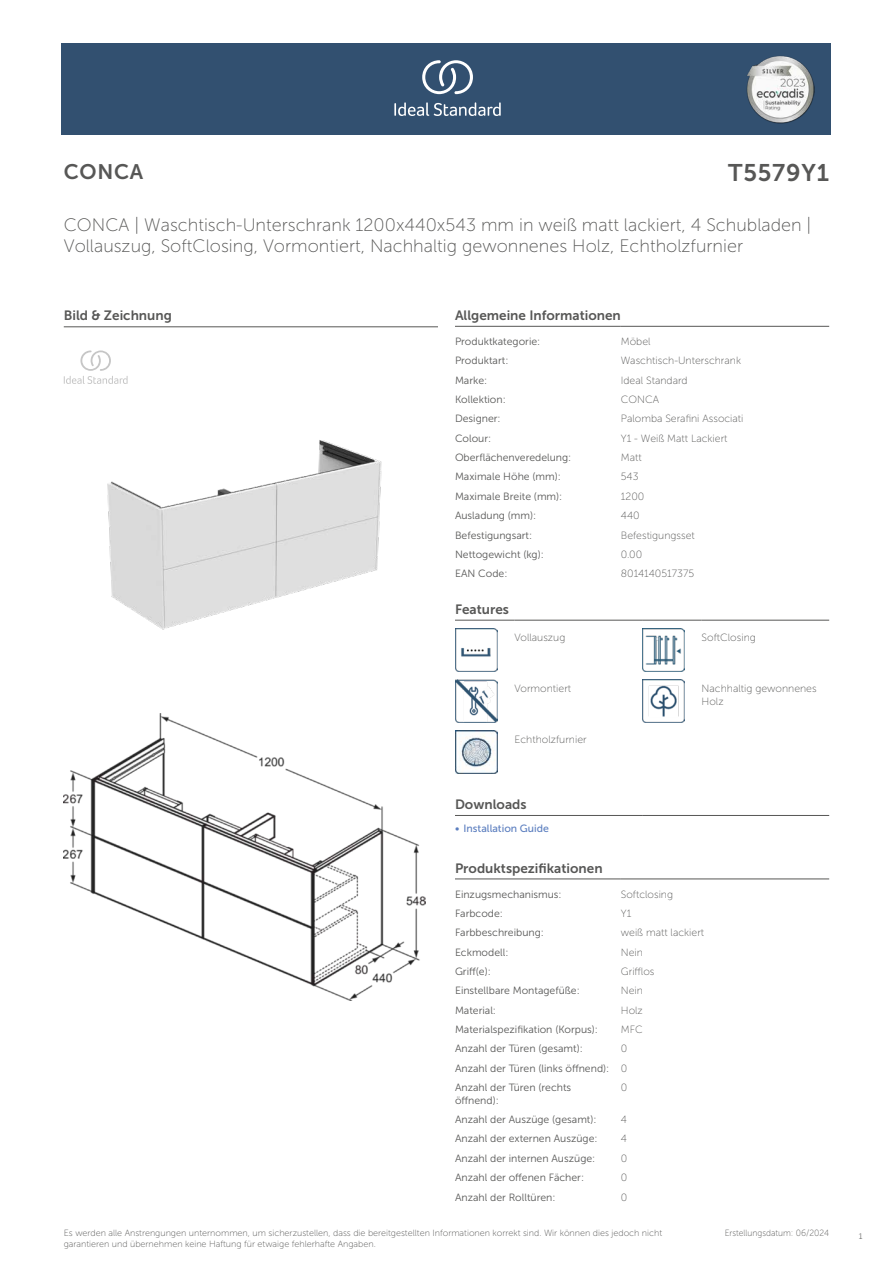
<style>
.page{position:relative;width:893px;height:1263px;background:#fff}
.page>*{position:absolute;margin:0;border:0;box-sizing:border-box;transform-origin:0 0}
.t1{font:24px "Museo Sans 700";letter-spacing:.035em;color:#575756}
.t2{font:21px "Museo Sans 700";letter-spacing:.035em;color:#575756}
.t3{font:18px/21.6px "Museo Sans 100";color:#575756}
.t4{font:13.5px "Museo Sans 700";color:#575756}
.t5{font:10.5px/19.4px "Museo Sans 300";color:#575756}
.t6{font:10.5px/12.6px "Museo Sans 100";color:#575756}
.t7{font:10.5px "Museo Sans 500";color:#5b7ebf}
.t8{font:9px/10.8px "Museo Sans 100";color:#575756}
.t9{font:9px "Museo Sans 100";color:#575756;scale:.95 1}
.t10{font:300 9px "Calibri";color:#575756;scale:.95 1}
.s1{font-family:"Museo Sans 100"}
</style>
<div class="page">
<div style="left:62px;top:43px;width:769px;height:91px;background:#325070"></div>
<hr style="left:455px;top:326px;width:166px;height:1px;background:#575756">
<hr style="left:621px;top:326px;width:208px;height:1px;background:#575756">
<hr style="left:455px;top:620px;width:59px;height:1px;background:#575756">
<hr style="left:514px;top:620px;width:128px;height:1px;background:#575756">
<hr style="left:642px;top:620px;width:60px;height:1px;background:#575756">
<hr style="left:702px;top:620px;width:127px;height:1px;background:#575756">
<img style="left:455px;top:629px;width:42px;height:42px">
<img style="left:642px;top:629px;width:43px;height:42px">
<img style="left:455px;top:680px;width:42px;height:42px">
<img style="left:642px;top:680px;width:43px;height:42px">
<img style="left:455px;top:731px;width:42px;height:42px">
<hr style="left:455px;top:815px;width:187px;height:1px;background:#575756">
<hr style="left:642px;top:815px;width:187px;height:1px;background:#575756">
<hr style="left:455px;top:879px;width:166px;height:1px;background:#575756">
<hr style="left:621px;top:879px;width:208px;height:1px;background:#575756">
<img style="left:64px;top:714px;width:361px;height:287px">
<hr style="left:64px;top:327px;width:374px;height:1px;background:#575756">
<svg style="left:64px;top:350px;width:64px;height:34px"></svg>
<img style="left:107px;top:440px;width:275px;height:190px">
<svg style="left:394px;top:102px;width:107px;height:14px"></svg>
<svg style="left:422px;top:60px;width:51px;height:34px"></svg>
<img style="left:746px;top:56px;width:68px;height:67px">
<h2 class="t2" style="left:64px;top:160px;width:81px">CONCA</h2>
<h1 class="t1" style="left:728px;top:160px;width:103px">T5579Y1</h1>
<h3 class="t3" style="left:64px;top:214px;width:749px">CONCA | Waschtisch-Unterschrank 1200x440x543 mm in weiß matt lackiert, 4 Schubladen |<br>Vollauszug, SoftClosing, Vormontiert, Nachhaltig gewonnenes Holz, Echtholzfurnier</h3>
<p class="t4" style="left:64px;top:308px;width:110px">Bild &amp; Zeichnung</p>
<p class="t4" style="left:455px;top:308px;width:167px">Allgemeine Informationen</p>
<p class="t5" style="left:455px;top:332px;width:87px">Produktkategorie:</p>
<p class="t6" style="left:621px;top:335px;width:31px">Möbel</p>
<p class="t5" style="left:455px;top:351px;width:55px">Produktart:</p>
<p class="t6" style="left:621px;top:355px;width:122px">Waschtisch-Unterschrank</p>
<p class="t5" style="left:455px;top:370px;width:34px">Marke:</p>
<p class="t6" style="left:621px;top:374px;width:68px">Ideal Standard</p>
<p class="t5" style="left:455px;top:390px;width:52px">Kollektion:</p>
<p class="t6" style="left:621px;top:393px;width:40px">CONCA</p>
<p class="t5" style="left:455px;top:409px;width:47px">Designer:</p>
<p class="t6" style="left:621px;top:413px;width:124px">Palomba Serafini Associati</p>
<p class="t5" style="left:455px;top:429px;width:38px">Colour:</p>
<p class="t6" style="left:621px;top:432px;width:108px">Y1 - Weiß Matt Lackiert</p>
<p class="t5" style="left:455px;top:448px;width:118px">Oberflächenveredelung:</p>
<p class="t6" style="left:621px;top:451px;width:22px">Matt</p>
<p class="t5" style="left:455px;top:467px;width:107px">Maximale Höhe (mm):</p>
<p class="t6" style="left:621px;top:471px;width:19px">543</p>
<p class="t5" style="left:455px;top:487px;width:109px">Maximale Breite (mm):</p>
<p class="t6" style="left:621px;top:490px;width:25px">1200</p>
<p class="t5" style="left:455px;top:506px;width:83px">Ausladung (mm):</p>
<p class="t6" style="left:621px;top:509px;width:20px">440</p>
<p class="t5" style="left:455px;top:525px;width:79px">Befestigungsart:</p>
<p class="t6" style="left:621px;top:529px;width:75px">Befestigungsset</p>
<p class="t5" style="left:455px;top:545px;width:90px">Nettogewicht (kg):</p>
<p class="t6" style="left:621px;top:548px;width:23px">0.00</p>
<p class="t5" style="left:455px;top:564px;width:54px">EAN Code:</p>
<p class="t6" style="left:621px;top:567px;width:75px">8014140517375</p>
<p class="t4" style="left:455px;top:602px;width:55px">Features</p>
<p class="t6" style="left:514px;top:631px;width:52px">Vollauszug</p>
<p class="t6" style="left:702px;top:631px;width:56px">SoftClosing</p>
<p class="t6" style="left:514px;top:682px;width:58px">Vormontiert</p>
<p class="t6" style="left:702px;top:682px;width:117px">Nachhaltig gewonnenes<br>Holz</p>
<p class="t6" style="left:514px;top:733px;width:74px">Echtholzfurnier</p>
<p class="t4" style="left:455px;top:797px;width:73px">Downloads</p>
<p class="t7" style="left:455px;top:823px;width:95px">• Installation Guide</p>
<p class="t4" style="left:455px;top:860px;width:149px">Produktspezifikationen</p>
<p class="t5" style="left:455px;top:884px;width:108px">Einzugsmechanismus:</p>
<p class="t6" style="left:621px;top:888px;width:54px">Softclosing</p>
<p class="t5" style="left:455px;top:904px;width:49px">Farbcode:</p>
<p class="t6" style="left:621px;top:907px;width:12px">Y1</p>
<p class="t5" style="left:455px;top:923px;width:90px">Farbbeschreibung:</p>
<p class="t6" style="left:621px;top:926px;width:85px">weiß matt lackiert</p>
<p class="t5" style="left:455px;top:942px;width:55px">Eckmodell:</p>
<p class="t6" style="left:621px;top:946px;width:24px">Nein</p>
<p class="t5" style="left:455px;top:962px;width:37px">Griff(e):</p>
<p class="t6" style="left:621px;top:965px;width:35px">Grifflos</p>
<p class="t5" style="left:455px;top:981px;width:126px">Einstellbare Montagefüße:</p>
<p class="t6" style="left:621px;top:984px;width:24px">Nein</p>
<p class="t5" style="left:455px;top:1000px;width:43px">Material:</p>
<p class="t6" style="left:621px;top:1004px;width:24px">Holz</p>
<p class="t5" style="left:455px;top:1020px;width:145px">Materialspezifikation (Korpus):</p>
<p class="t6" style="left:621px;top:1023px;width:23px">MFC</p>
<p class="t5" style="left:455px;top:1039px;width:129px">Anzahl der Türen (gesamt):</p>
<p class="t6" style="left:621px;top:1043px;width:8px">0</p>
<p class="t5" style="left:455px;top:1058px;width:174px">Anzahl der Türen (links öffnend): <span class="s1">0<br></span>Anzahl der Türen (rechts</p>
<p class="t5" style="left:455px;top:1090px;width:45px">öffnend):</p>
<p class="t6" style="left:621px;top:1081px;width:8px">0</p>
<p class="t5" style="left:455px;top:1110px;width:143px">Anzahl der Auszüge (gesamt):</p>
<p class="t6" style="left:621px;top:1113px;width:8px">4</p>
<p class="t5" style="left:455px;top:1129px;width:144px">Anzahl der externen Auszüge:</p>
<p class="t6" style="left:621px;top:1133px;width:8px">4</p>
<p class="t5" style="left:455px;top:1148px;width:142px">Anzahl der internen Auszüge:</p>
<p class="t6" style="left:621px;top:1152px;width:8px">0</p>
<p class="t5" style="left:455px;top:1168px;width:131px">Anzahl der offenen Fächer:</p>
<p class="t6" style="left:621px;top:1171px;width:8px">0</p>
<p class="t5" style="left:455px;top:1187px;width:102px">Anzahl der Rolltüren:</p>
<p class="t6" style="left:621px;top:1191px;width:8px">0</p>
<p class="t8" style="left:64px;top:1227px;width:600px">Es werden alle Anstrengungen unternommen, um sicherzustellen, dass die bereitgestellten Informationen korrekt sind. Wir können dies jedoch nicht garantieren und übernehmen keine Haftung für etwaige fehlerhafte Angaben.</p>
<p class="t9" style="left:725px;top:1228px;width:111px">Erstellungsdatum: 06/2024</p>
<p class="t10" style="left:858px;top:1230px;width:6px">1</p>
</div>
